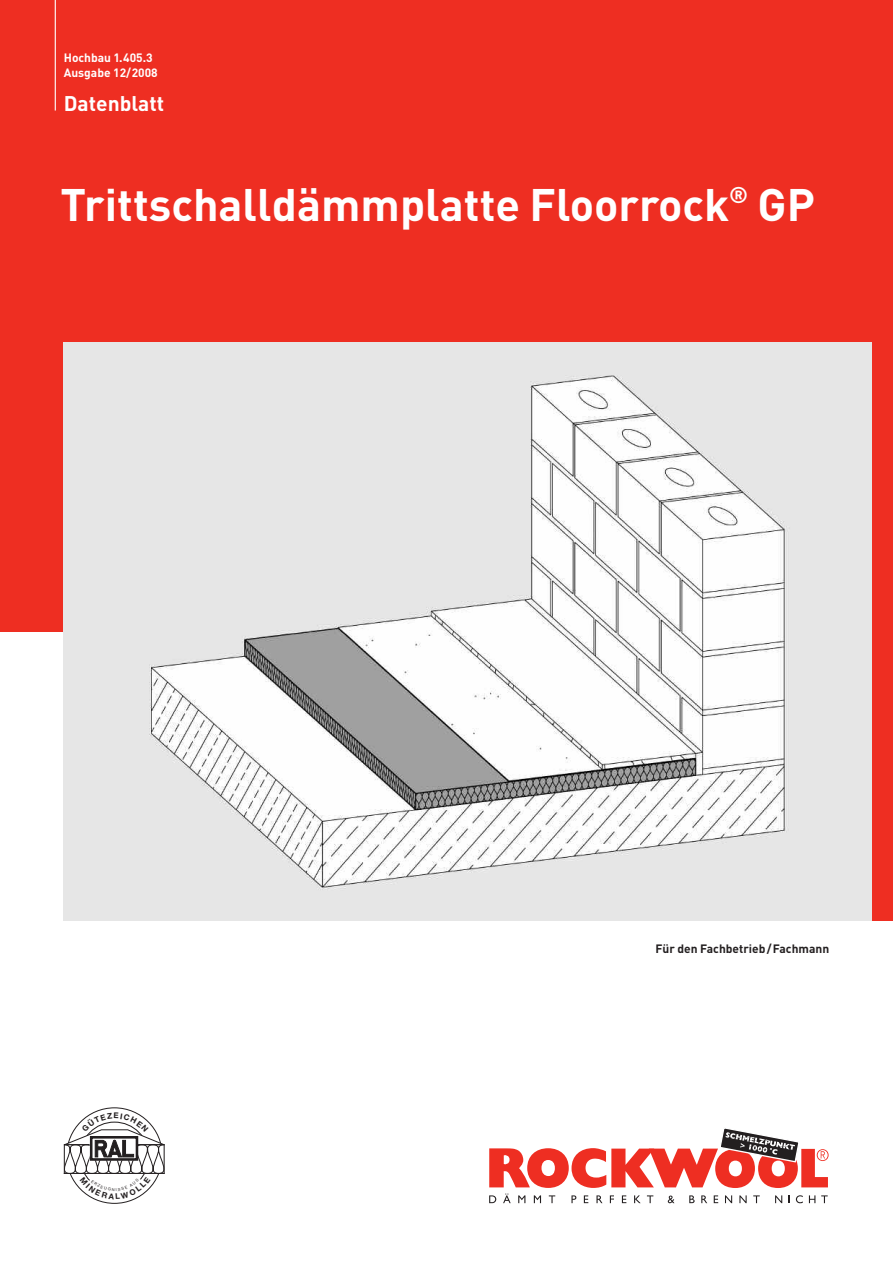
<style>
.page{position:relative;width:893px;height:1263px;background:#fff}
.page>*{position:absolute;margin:0;border:0;box-sizing:border-box;transform-origin:0 0}
.t1{font:700 45px "DIN";color:#fff}
.t2{font:700 21px "DIN";color:#fff}
.t3{font:700 12px/15px "DIN";color:#fff}
.t4{font:700 12px "DIN";color:#231f20}
</style>
<div class="page">
<div style="left:0;top:0;width:893px;height:631px;background:#ee2e22"></div>
<svg style="left:489px;top:1128px;width:340px;height:75px"></svg>
<div style="left:872px;top:631px;width:21px;height:290px;background:#ee2e22"></div>
<img style="left:64px;top:342px;width:808px;height:579px">
<hr style="left:55px;top:0;width:1px;height:111px;background:#fff">
<svg style="left:63px;top:1108px;width:102px;height:95px"></svg>
<p class="t3" style="left:64px;top:50px;width:95px">Hochbau 1.405.3<br>Ausgabe 12/2008</p>
<p class="t2" style="left:64px;top:91px;width:102px">Datenblatt</p>
<p class="t1" style="left:60px;top:179px;width:756px">Trittschalldämmplatte Floorrock<sup>®</sup> GP</p>
<p class="t4" style="left:656px;top:941px;width:175px">Für den Fachbetrieb/Fachmann</p>
</div>
